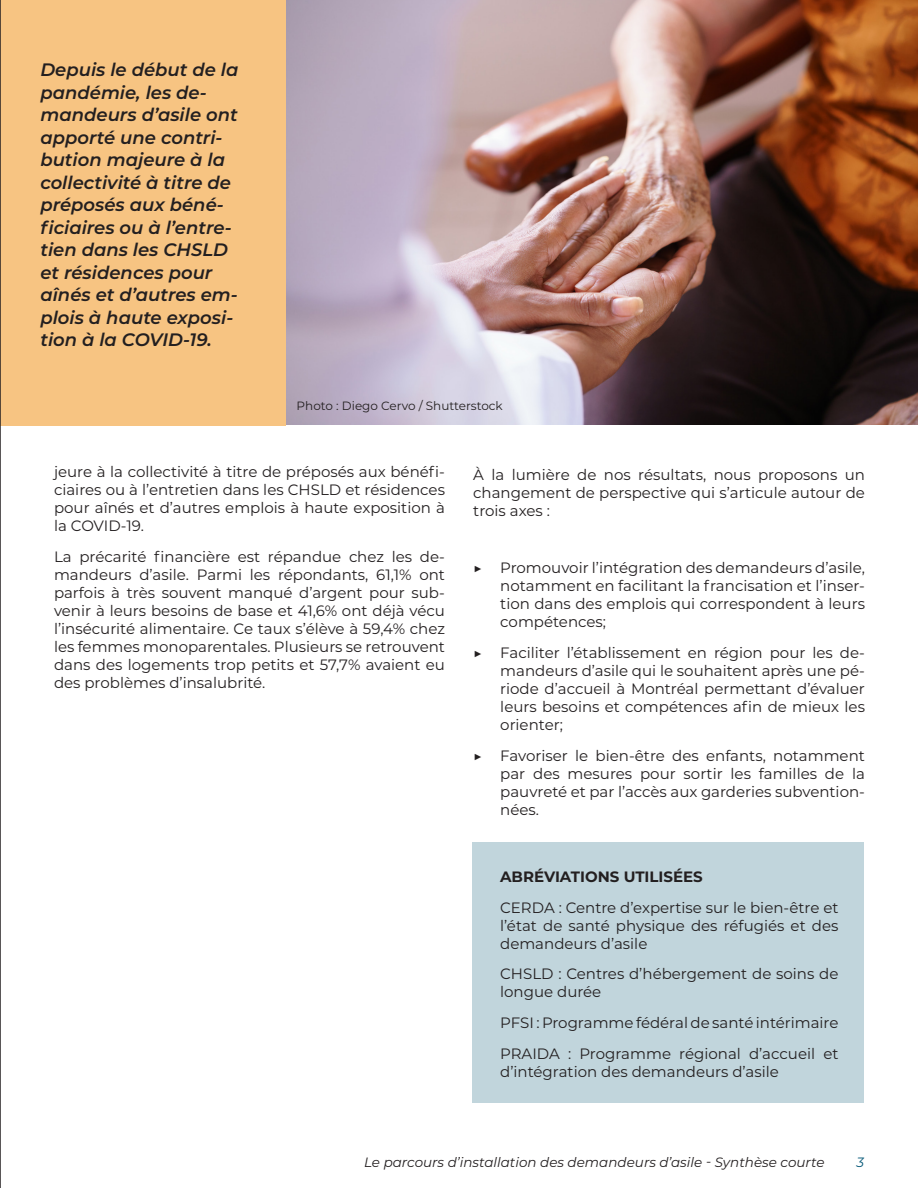
<style>
.page{position:relative;width:918px;height:1188px;background:#fff}
.page>*{position:absolute;margin:0;border:0;box-sizing:border-box;transform-origin:0 0}
.citation{font:italic 600 18px/22.5px "Montserrat";color:#231f20}
.paragraphe_synthese{font:15px/18px "Montserrat";color:#231f20;text-align:justify}
.paragraphe_synthese-2{font:700 15px "Montserrat";color:#231f20}
.t1{font:italic 13.5px "Montserrat";color:#231f20}
.t2{font:italic 13.5px "Montserrat";color:#045777}
.légende{font:12px "Montserrat";color:#231f20}
</style>
<div class="page">
<div style="left:473px;top:842px;width:391px;height:261px;background:#c1d5dc"></div>
<img style="left:285px;top:0;width:633px;height:424px">
<div style="left:0;top:0;width:285px;height:425px;background:#f7c482"></div>
<hr style="left:0;top:0;width:1px;height:1188px;background:#231f20">
<p class="citation" style="left:40px;top:58px;width:200px">Depuis le début de la pandémie, les de&shy;mandeurs d’asile ont apporté une contri&shy;bution majeure à la collectivité à titre de préposés aux béné&shy;ficiaires ou à l’entre&shy;tien dans les CHSLD et résidences pour aînés et d’autres em&shy;plois à haute exposi&shy;tion à la COVID-19.</p>
<p class="légende" style="left:297px;top:398px;width:208px">Photo : Diego Cervo / Shutterstock</p>
<p class="paragraphe_synthese" style="left:54px;top:462px;width:393px">jeure à la collectivité à titre de préposés aux bénéfi&shy;ciaires ou à l’entretien dans les CHSLD et résidences pour aînés et d’autres emplois à haute exposition à la COVID-19.</p>
<p class="paragraphe_synthese" style="left:54px;top:547px;width:393px">La précarité financière est répandue chez les de&shy;mandeurs d’asile. Parmi les répondants, 61,1% ont parfois à très souvent manqué d’argent pour sub&shy;venir à leurs besoins de base et 41,6% ont déjà vécu l’insécurité alimentaire. Ce taux s’élève à 59,4% chez les femmes monoparentales. Plusieurs se retrouvent dans des logements trop petits et 57,7% avaient eu des problèmes d’insalubrité.</p>
<p class="paragraphe_synthese" style="left:473px;top:465px;width:393px">À la lumière de nos résultats, nous proposons un changement de perspective qui s’articule autour de trois axes :</p>
<p class="paragraphe_synthese" style="left:500px;top:559px;width:366px;text-indent:-27px">▶ Promouvoir l’intégration des demandeurs d’asile, notamment en facilitant la francisation et l’inser&shy;tion dans des emplois qui correspondent à leurs compétences;</p>
<p class="paragraphe_synthese" style="left:500px;top:643px;width:366px;text-indent:-27px">▶ Faciliter l’établissement en région pour les de&shy;mandeurs d’asile qui le souhaitent après une pé&shy;riode d’accueil à Montréal permettant d’évaluer leurs besoins et compétences afin de mieux les orienter;</p>
<p class="paragraphe_synthese" style="left:500px;top:746px;width:366px;text-indent:-27px">▶ Favoriser le bien-être des enfants, notamment par des mesures pour sortir les familles de la pauvreté et par l’accès aux garderies subvention&shy;nées.</p>
<p class="paragraphe_synthese-2" style="left:500px;top:866px;width:204px">ABRÉVIATIONS UTILISÉES</p>
<p class="paragraphe_synthese" style="left:500px;top:898px;width:340px">CERDA : Centre d’expertise sur le bien-être et l’état de santé physique des réfugiés et des demandeurs d’asile</p>
<p class="paragraphe_synthese" style="left:500px;top:965px;width:340px">CHSLD : Centres d’hébergement de soins de longue durée</p>
<p class="paragraphe_synthese" style="left:500px;top:1013px;width:340px">PFSI : Programme fédéral de santé intérimaire</p>
<p class="paragraphe_synthese" style="left:500px;top:1044px;width:340px">PRAIDA : Programme régional d’accueil et d’intégration des demandeurs d’asile</p>
<p class="t1" style="left:364px;top:1153px;width:462px">Le parcours d’installation des demandeurs d’asile - Synthèse courte</p>
<p class="t2" style="left:856px;top:1153px;width:9px">3</p>
</div>
